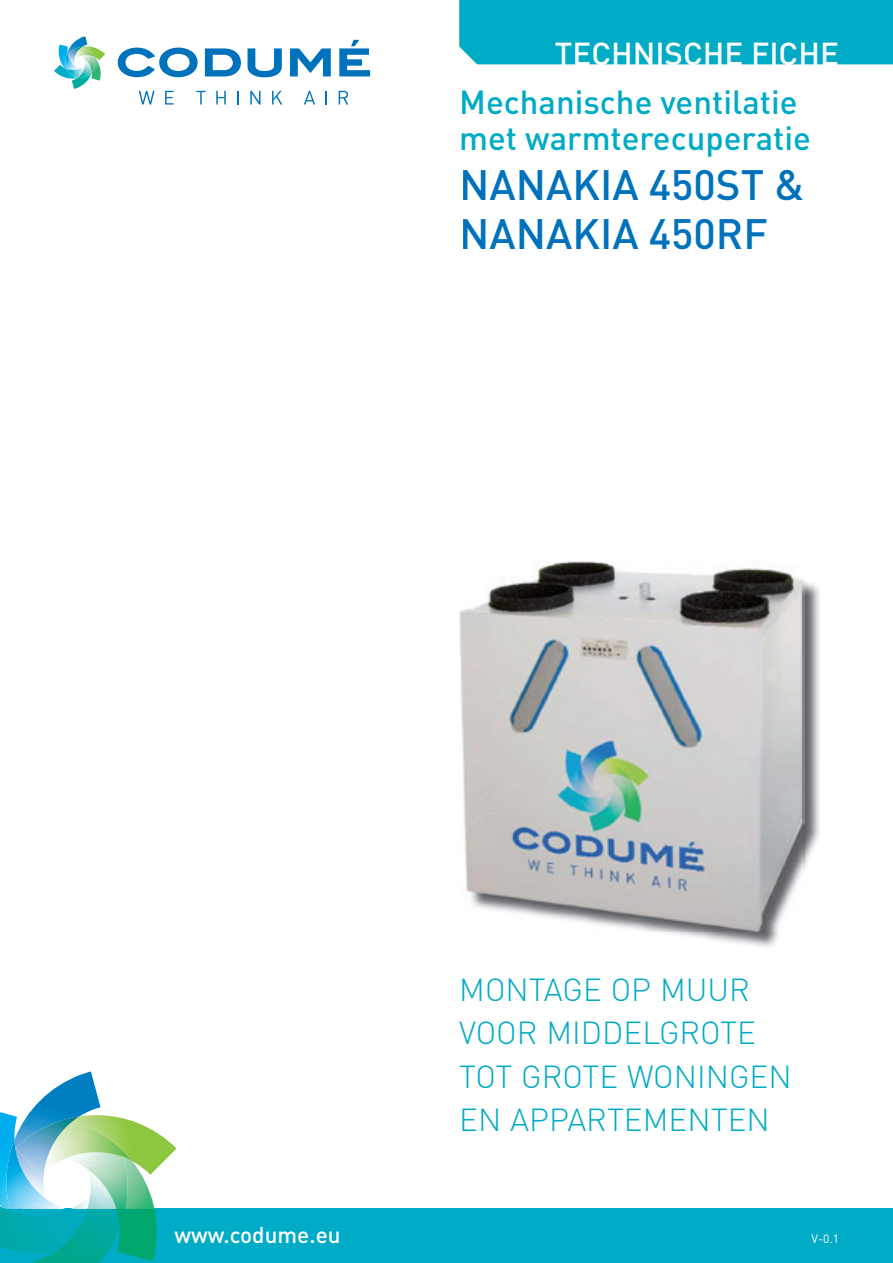
<style>
.page{position:relative;width:893px;height:1263px;background:#fff}
.page>*{position:absolute;margin:0;border:0;box-sizing:border-box;transform-origin:0 0}
.t1{font:500 42px/49.5px "DIN";color:#0072bc}
.t2{font:500 33px/36px "DIN";color:#00abc5}
.t3{font:300 31.5px/43.5px "DIN";color:#00abc5}
.t4{font:500 31.35px "DIN";color:#fff}
.t5{font:500 22.5px "DIN";color:#fff}
.t6{font:12px "DIN";color:#fff}
</style>
<div class="page">
<div style="left:0;top:1209px;width:893px;height:54px;background:#00abc5"></div>
<svg style="left:118px;top:40px;width:252px;height:37px"></svg>
<svg style="left:139px;top:91px;width:16px;height:14px"></svg>
<svg style="left:165px;top:91px;width:9px;height:14px"></svg>
<svg style="left:196px;top:91px;width:10px;height:14px"></svg>
<svg style="left:216px;top:91px;width:10px;height:14px"></svg>
<svg style="left:237px;top:91px;width:2px;height:14px"></svg>
<svg style="left:250px;top:91px;width:10px;height:14px"></svg>
<svg style="left:272px;top:91px;width:10px;height:14px"></svg>
<svg style="left:304px;top:91px;width:11px;height:14px"></svg>
<svg style="left:326px;top:91px;width:1px;height:14px"></svg>
<svg style="left:339px;top:91px;width:9px;height:14px"></svg>
<svg style="left:54px;top:36px;width:51px;height:53px"></svg>
<svg style="left:0;top:1071px;width:177px;height:192px"></svg>
<div style="left:459px;top:0;width:434px;height:64px;background:#00abc5"></div>
<img style="left:660px;top:581px;width:160px;height:366px">
<img style="left:462px;top:564px;width:342px;height:368px">
<p class="t4" style="left:555px;top:33px;width:286px">TECHNISCHE FICHE</p>
<p class="t2" style="left:459px;top:83px;width:353px">Mechanische ventilatie met warmterecuperatie</p>
<h1 class="t1" style="left:459px;top:159px;width:347px">NANAKIA 450ST &amp;<br>NANAKIA 450RF</h1>
<p class="t5" style="left:174px;top:1220px;width:168px">www.codume.eu</p>
<p class="t3" style="left:459px;top:967px;width:334px">MONTAGE OP MUUR<br>VOOR MIDDELGROTE<br>TOT GROTE WONINGEN<br>EN APPARTEMENTEN</p>
<p class="t6" style="left:811px;top:1231px;width:29px">V-0.1</p>
</div>
